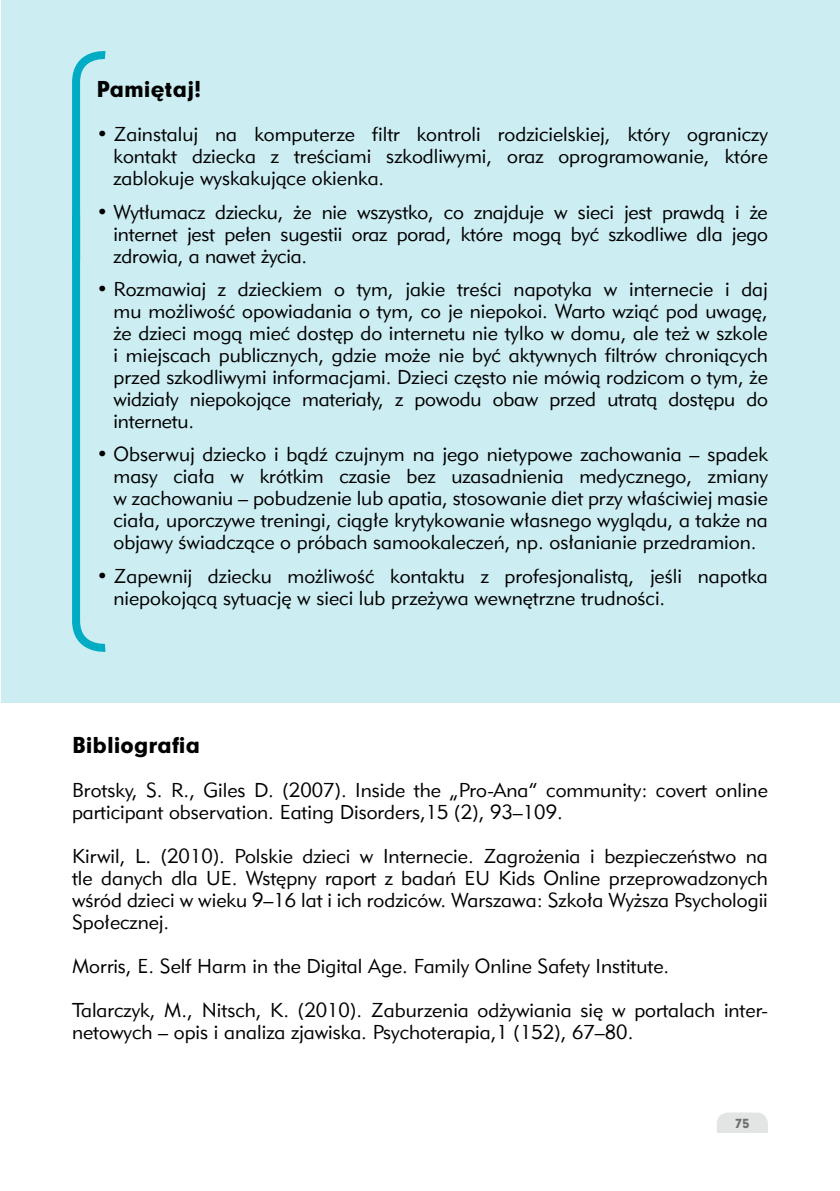
<style>
.page{position:relative;width:840px;height:1191px;background:#fff}
.page>*{position:absolute;margin:0;border:0;box-sizing:border-box;transform-origin:0 0}
.pamietaj_bibliogr{font:21px "Geometric 706 Blk EU";color:#000}
.pamiet_bibl_tekst{font:20px/22px "Geometric 415 Lt EU";color:#000;text-align:justify}
.t1{font:12px "Geometric 706 Blk EU";color:#707172}
</style>
<div class="page">
<div style="left:1px;top:0;width:838px;height:702px;background:#cceef3"></div>
<svg style="left:72px;top:51px;width:34px;height:601px"></svg>
<svg style="left:717px;top:1112px;width:50px;height:21px"></svg>
<p class="pamietaj_bibliogr" style="left:96px;top:75px;width:106px">Pamiętaj!</p>
<p class="pamiet_bibl_tekst" style="left:113px;top:123px;width:655px;text-indent:-17px">• Zainstaluj na komputerze filtr kontroli rodzicielskiej, który ograniczy kontakt dziecka z treściami szkodliwymi, oraz oprogramowanie, które zablokuje wyskakujące okienka.</p>
<p class="pamiet_bibl_tekst" style="left:113px;top:200px;width:655px;text-indent:-17px">• Wytłumacz dziecku, że nie wszystko, co znajduje w sieci jest prawdą i że internet jest pełen sugestii oraz porad, które mogą być szkodliwe dla jego zdrowia, a nawet życia.</p>
<p class="pamiet_bibl_tekst" style="left:113px;top:278px;width:655px;text-indent:-17px">• Rozmawiaj z dzieckiem o tym, jakie treści napotyka w internecie i daj mu możliwość opowiadania o tym, co je niepokoi. Warto wziąć pod uwagę, że dzieci mogą mieć dostęp do internetu nie tylko w domu, ale też w szkole i miejscach publicznych, gdzie może nie być aktywnych filtrów chroniących przed szkodliwymi informacjami. Dzieci często nie mówią rodzicom o tym, że widziały niepokojące materiały, z powodu obaw przed utratą dostępu do internetu.</p>
<p class="pamiet_bibl_tekst" style="left:113px;top:443px;width:655px;text-indent:-17px">• Obserwuj dziecko i bądź czujnym na jego nietypowe zachowania – spadek masy ciała w krótkim czasie bez uzasadnienia medycznego, zmiany w zachowaniu – pobudzenie lub apatia, stosowanie diet przy właściwiej masie ciała, uporczywe treningi, ciągłe krytykowanie własnego wyglądu, a także na objawy świadczące o próbach samookaleczeń, np. osłanianie przedramion.</p>
<p class="pamiet_bibl_tekst" style="left:113px;top:564px;width:655px;text-indent:-17px">• Zapewnij dziecku możliwość kontaktu z profesjonalistą, jeśli napotka niepokojącą sytuację w sieci lub przeżywa wewnętrzne trudności.</p>
<p class="pamietaj_bibliogr" style="left:72px;top:730px;width:129px">Bibliografia</p>
<p class="pamiet_bibl_tekst" style="left:72px;top:778px;width:697px">Brotsky, S. R., Giles D. (2007). Inside the „Pro-Ana” community: covert online participant observation. Eating Disorders,15 (2), 93–109.</p>
<p class="pamiet_bibl_tekst" style="left:72px;top:844px;width:697px">Kirwil, L. (2010). Polskie dzieci w Internecie. Zagrożenia i bezpieczeństwo na tle danych dla UE. Wstępny raport z badań EU Kids Online przeprowadzonych wśród dzieci w wieku 9–16 lat i ich rodziców. Warszawa: Szkoła Wyższa Psychologii Społecznej.</p>
<p class="pamiet_bibl_tekst" style="left:72px;top:954px;width:598px">Morris, E. Self Harm in the Digital Age. Family Online Safety Institute.</p>
<p class="pamiet_bibl_tekst" style="left:72px;top:998px;width:697px">Talarczyk, M., Nitsch, K. (2010). Zaburzenia odżywiania się w portalach inter&shy;netowych – opis i analiza zjawiska. Psychoterapia,1 (152), 67–80.</p>
<p class="t1" style="left:734px;top:1115px;width:16px">75</p>
</div>
